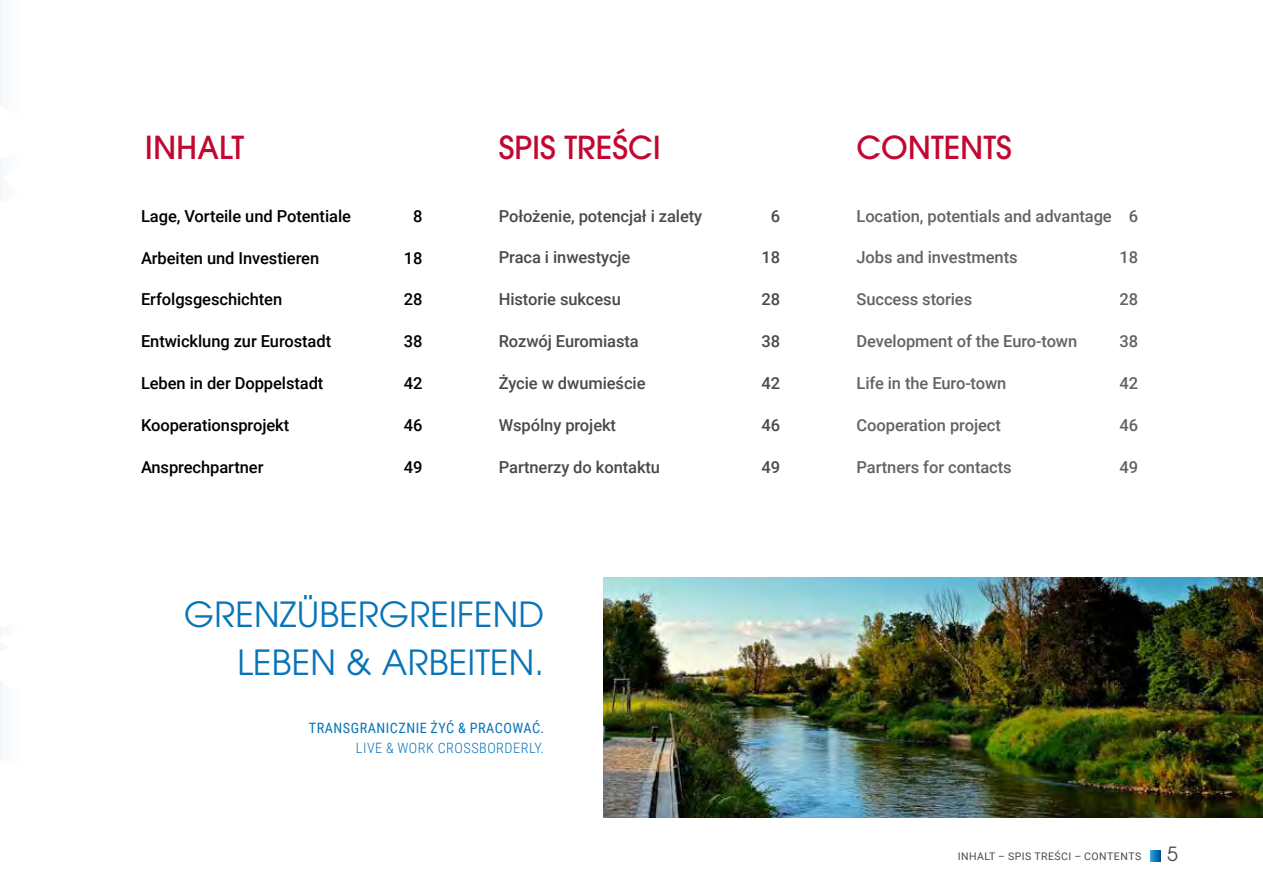
<style>
.page{position:relative;width:1263px;height:893px;background:#fff}
.page>*{position:absolute;margin:0;border:0;box-sizing:border-box;transform-origin:0 0}
.t1{font:34.5px/48px "ITC Avant Garde Pro";letter-spacing:.005em;color:#0874b7;text-align:right}
.t2{font:500 31.5px "ITC Avant Garde Pro";color:#c20831}
.t3{font:19.5px "ITC Avant Garde Pro";color:#4a4a49}
.t4{font:500 16.5px "Roboto";letter-spacing:-.005em;color:#000}
.t5{font:500 16.5px "Roboto";letter-spacing:-.005em;color:#646363}
.t6{font:500 16.5px "Roboto";letter-spacing:-.005em;color:#4a4a49}
.t7{font:14.25px "Roboto Condensed";letter-spacing:.035em;color:#0874b7}
.t8{font:300 14.25px "Roboto Condensed";letter-spacing:.035em;color:#0874b7}
.t9{font:10.5px "Roboto";letter-spacing:.045em;color:#4a4a49}
</style>
<div class="page">
<img style="left:604px;top:577px;width:659px;height:241px">
<svg style="left:1150px;top:850px;width:11px;height:11px"></svg>
<h2 class="t2" style="left:145px;top:127px;width:101px">INHALT</h2>
<h2 class="t2" style="left:499px;top:127px;width:164px">SPIS TREŚCI</h2>
<h2 class="t2" style="left:856px;top:127px;width:157px">CONTENTS</h2>
<p class="t4" style="left:141px;top:204px;width:211px">Lage, Vorteile und Potentiale</p>
<p class="t4" style="left:413px;top:204px;width:11px">8</p>
<p class="t4" style="left:141px;top:246px;width:180px">Arbeiten und Investieren</p>
<p class="t4" style="left:404px;top:246px;width:20px">18</p>
<p class="t4" style="left:141px;top:288px;width:143px">Erfolgsgeschichten</p>
<p class="t4" style="left:404px;top:288px;width:20px">28</p>
<p class="t4" style="left:141px;top:330px;width:192px">Entwicklung zur Eurostadt</p>
<p class="t4" style="left:404px;top:330px;width:20px">38</p>
<p class="t4" style="left:141px;top:372px;width:184px">Leben in der Doppelstadt</p>
<p class="t4" style="left:404px;top:372px;width:20px">42</p>
<p class="t4" style="left:141px;top:413px;width:150px">Kooperationsprojekt</p>
<p class="t4" style="left:404px;top:413px;width:20px">46</p>
<p class="t4" style="left:141px;top:455px;width:124px">Ansprechpartner</p>
<p class="t4" style="left:404px;top:455px;width:20px">49</p>
<p class="t6" style="left:499px;top:204px;width:205px">Położenie, potencjał i zalety</p>
<p class="t6" style="left:771px;top:204px;width:11px">6</p>
<p class="t6" style="left:499px;top:246px;width:133px">Praca i inwestycje</p>
<p class="t6" style="left:762px;top:246px;width:20px">18</p>
<p class="t6" style="left:499px;top:288px;width:124px">Historie sukcesu</p>
<p class="t6" style="left:762px;top:288px;width:20px">28</p>
<p class="t6" style="left:499px;top:330px;width:142px">Rozwój Euromiasta</p>
<p class="t6" style="left:762px;top:330px;width:20px">38</p>
<p class="t6" style="left:499px;top:372px;width:148px">Życie w dwumieście</p>
<p class="t6" style="left:762px;top:372px;width:20px">42</p>
<p class="t6" style="left:499px;top:413px;width:119px">Wspólny projekt</p>
<p class="t6" style="left:762px;top:413px;width:20px">46</p>
<p class="t6" style="left:499px;top:455px;width:163px">Partnerzy do kontaktu</p>
<p class="t6" style="left:762px;top:455px;width:20px">49</p>
<h1 class="t1" style="left:184px;top:590px;width:361px">GRENZÜBERGREIFEND<br>LEBEN &amp; ARBEITEN.</h1>
<p class="t7" style="left:309px;top:718px;width:237px">TRANSGRANICZNIE ŻYĆ &amp; PRACOWAĆ.</p>
<p class="t8" style="left:356px;top:738px;width:190px">LIVE &amp; WORK CROSSBORDERLY.</p>
<p class="t5" style="left:856px;top:204px;width:283px">Location, potentials and advantage 6</p>
<p class="t5" style="left:856px;top:246px;width:163px">Jobs and investments</p>
<p class="t5" style="left:1119px;top:246px;width:20px">18</p>
<p class="t5" style="left:856px;top:288px;width:117px">Success stories</p>
<p class="t5" style="left:1119px;top:288px;width:20px">28</p>
<p class="t5" style="left:856px;top:330px;width:222px">Development of the Euro-town</p>
<p class="t5" style="left:1119px;top:330px;width:20px">38</p>
<p class="t5" style="left:856px;top:372px;width:151px">Life in the Euro-town</p>
<p class="t5" style="left:1119px;top:372px;width:20px">42</p>
<p class="t5" style="left:856px;top:413px;width:146px">Cooperation project</p>
<p class="t5" style="left:1119px;top:413px;width:20px">46</p>
<p class="t5" style="left:856px;top:455px;width:157px">Partners for contacts</p>
<p class="t5" style="left:1119px;top:455px;width:20px">49</p>
<p class="t9" style="left:958px;top:848px;width:185px">INHALT – SPIS TREŚCI – CONTENTS</p>
<p class="t3" style="left:1167px;top:842px;width:12px">5</p>
</div>
